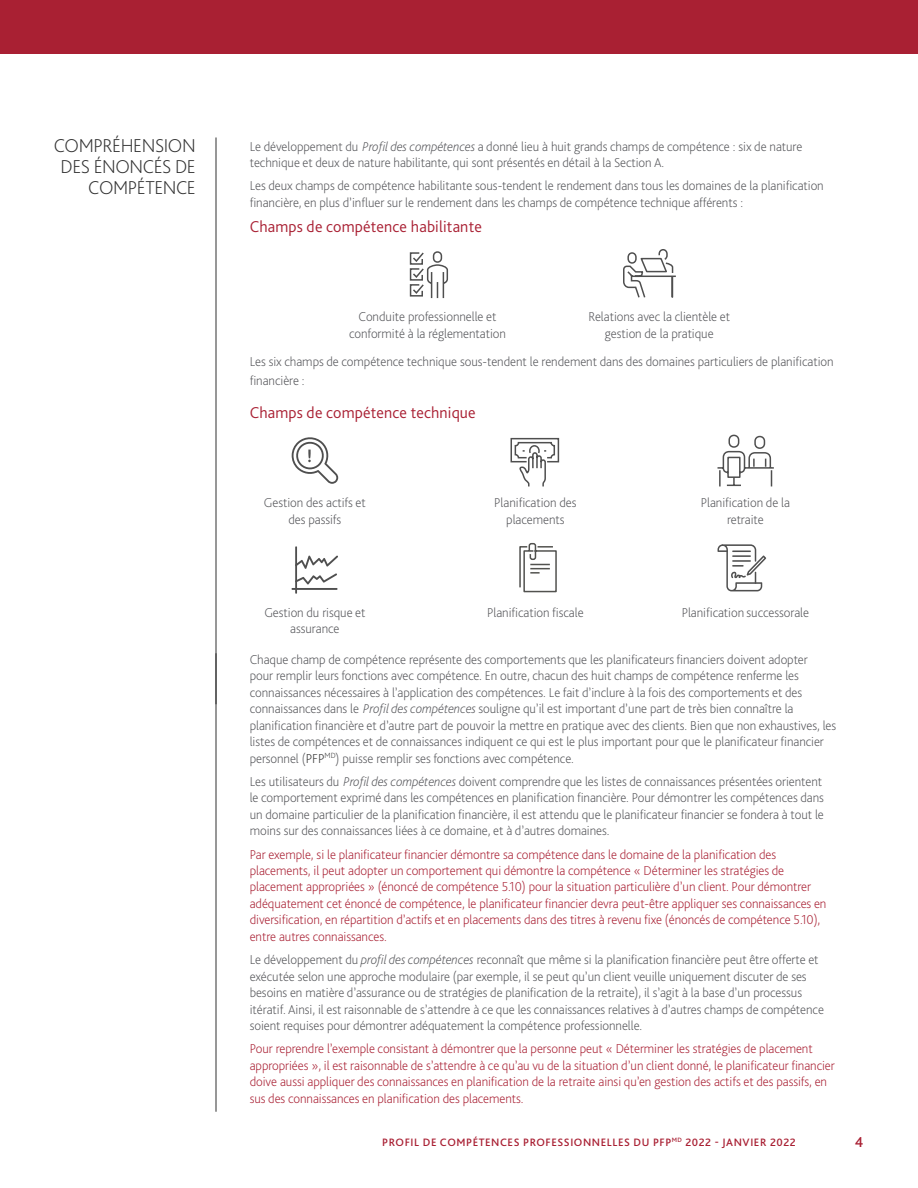
<style>
.page{position:relative;width:918px;height:1188px;background:#fff}
.page>*{position:absolute;margin:0;border:0;box-sizing:border-box;transform-origin:0 0}
.t1{font:200 19.5px/21px "Bliss Pro";letter-spacing:-.02em;color:#313131;text-align:right}
.t2{font:300 16.5px "Bliss Pro";letter-spacing:.01em;color:#a92033}
.t3{font:500 15px "Bliss Pro";color:#a92033}
.t4{font:200 13.5px/16.5px "Bliss Pro";letter-spacing:-.005em;color:#55565a}
.t5{font:200 13.5px/16.5px "Bliss Pro";letter-spacing:-.005em;color:#a92033}
.t6{font:500 11.25px "Bliss Pro";letter-spacing:.05em;color:#a92033}
.s1{font-style:italic}
.s2{color:#313131}
</style>
<div class="page">
<hr style="left:216px;top:137px;width:1px;height:567px;background:#313131">
<div style="left:0;top:0;width:918px;height:54px;background:#a92033"></div>
<svg style="left:409px;top:251px;width:40px;height:48px"></svg>
<svg style="left:623px;top:249px;width:53px;height:49px"></svg>
<svg style="left:510px;top:437px;width:50px;height:50px"></svg>
<svg style="left:717px;top:434px;width:57px;height:53px"></svg>
<hr style="left:295px;top:546px;width:2px;height:48px;background:#4f4f4f">
<hr style="left:292px;top:588px;width:46px;height:2px;background:#4f4f4f">
<svg style="left:295px;top:556px;width:43px;height:28px"></svg>
<svg style="left:718px;top:544px;width:48px;height:47px"></svg>
<hr style="left:216px;top:653px;width:1px;height:459px;background:#313131">
<svg style="left:519px;top:542px;width:38px;height:51px"></svg>
<svg style="left:292px;top:437px;width:46px;height:47px"></svg>
<h1 class="t1" style="left:54px;top:135px;width:143px">COMPRÉHENSION<br>DES ÉNONCÉS DE<br>COMPÉTENCE</h1>
<p class="t4" style="left:250px;top:138px;width:554px">Le développement du <span class="s1">Profil des compétences</span> a donné lieu à huit grands champs de compétence : six de nature technique et deux de nature habilitante, qui sont présentés en détail à la Section A.</p>
<p class="t4" style="left:250px;top:177px;width:576px">Les deux champs de compétence habilitante sous-tendent le rendement dans tous les domaines de la planification financière, en plus d’influer sur le rendement dans les champs de compétence technique afférents :</p>
<p class="t2" style="left:250px;top:217px;width:234px">Champs de compétence habilitante</p>
<p class="t4" style="left:349px;top:308px;width:159px;text-align:center">Conduite professionnelle et conformité à la réglementation</p>
<p class="t4" style="left:588px;top:308px;width:143px;text-align:center">Relations avec la clientèle et gestion de la pratique</p>
<p class="t4" style="left:250px;top:352px;width:585px;line-height:18.8px">Les six champs de compétence technique sous-tendent le rendement dans des domaines particuliers de planification financière :</p>
<p class="t2" style="left:250px;top:402px;width:228px">Champs de compétence technique</p>
<p class="t4" style="left:264px;top:494px;width:103px;text-align:center">Gestion des actifs et des passifs</p>
<p class="t4" style="left:494px;top:494px;width:84px;text-align:center">Planification des placements</p>
<p class="t4" style="left:701px;top:494px;width:91px;text-align:center">Planification de la retraite</p>
<p class="t4" style="left:264px;top:604px;width:103px;text-align:center">Gestion du risque et assurance</p>
<p class="t4" style="left:487px;top:604px;width:98px">Planification fiscale</p>
<p class="t4" style="left:682px;top:604px;width:129px">Planification successorale</p>
<p class="t4" style="left:250px;top:650px;width:588px">Chaque champ de compétence représente des comportements que les planificateurs financiers doivent adopter<br>pour remplir leurs fonctions avec compétence. En outre, chacun des huit champs de compétence renferme les connaissances nécessaires à l’application des compétences. Le fait d’inclure à la fois des comportements et des connaissances dans le <span class="s1">Profil des compétences</span> souligne qu’il est important d’une part de très bien connaître la planification financière et d’autre part de pouvoir la mettre en pratique avec des clients. Bien que non exhaustives, les listes de compétences et de connaissances indiquent ce qui est le plus important pour que le planificateur financier personnel (<span class="s2">PFP</span><sup>MD</sup>) puisse remplir ses fonctions avec compétence.</p>
<p class="t4" style="left:250px;top:773px;width:576px">Les utilisateurs du <span class="s1">Profil des compétences</span> doivent comprendre que les listes de connaissances présentées orientent le comportement exprimé dans les compétences en planification financière. Pour démontrer les compétences dans un domaine particulier de la planification financière, il est attendu que le planificateur financier se fondera à tout le moins sur des connaissances liées à ce domaine, et à d’autres domaines.</p>
<p class="t5" style="left:250px;top:845px;width:578px">Par exemple, si le planificateur financier démontre sa compétence dans le domaine de la planification des placements, il peut adopter un comportement qui démontre la compétence « Déterminer les stratégies de placement appropriées » (énoncé de compétence 5.10) pour la situation particulière d’un client. Pour démontrer adéquatement cet énoncé de compétence, le planificateur financier devra peut-être appliquer ses connaissances en diversification, en répartition d’actifs et en placements dans des titres à revenu fixe (énoncés de compétence 5.10), entre autres connaissances.</p>
<p class="t4" style="left:250px;top:951px;width:576px">Le développement du <span class="s1">profil des compétences</span> reconnaît que même si la planification financière peut être offerte et exécutée selon une approche modulaire (par exemple, il se peut qu’un client veuille uniquement discuter de ses besoins en matière d’assurance ou de stratégies de planification de la retraite), il s’agit à la base d’un processus itératif. Ainsi, il est raisonnable de s’attendre à ce que les connaissances relatives à d’autres champs de compétence soient requises pour démontrer adéquatement la compétence professionnelle.</p>
<p class="t5" style="left:250px;top:1040px;width:587px">Pour reprendre l’exemple consistant à démontrer que la personne peut « Déterminer les stratégies de placement appropriées », il est raisonnable de s’attendre à ce qu’au vu de la situation d’un client donné, le planificateur financier doive aussi appliquer des connaissances en planification de la retraite ainsi qu’en gestion des actifs et des passifs, en sus des connaissances en planification des placements.</p>
<p class="t6" style="left:382px;top:1135px;width:415px">PROFIL DE COMPÉTENCES PROFESSIONNELLES DU PFP<sup>MD</sup> 2022 - JANVIER 2022</p>
<p class="t3" style="left:855px;top:1133px;width:10px">4</p>
</div>
